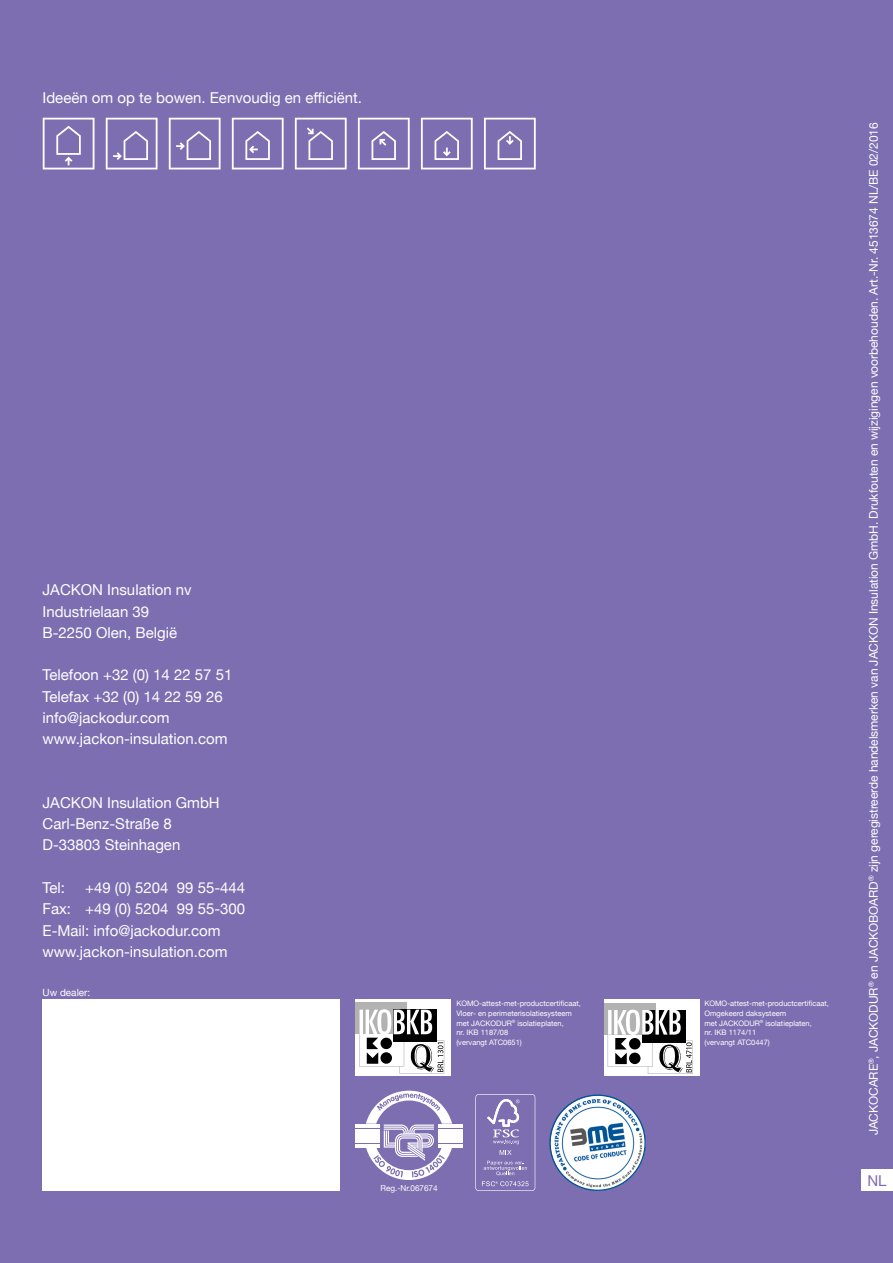
<style>
.page{position:relative;width:893px;height:1263px;background:#7c6eb0}
.page>*{position:absolute;margin:0;border:0;box-sizing:border-box;transform-origin:0 0}
.t1{font:15px/21.3px "Helvetica Neue";color:#fff}
.t2{font:15px "Helvetica Neue";color:#7c6eb0}
.t3{font:12px "Helvetica Neue";letter-spacing:-.005em;color:#fff}
.t4{font:9.9px "Helvetica Neue";color:#fff}
.t5{font:8.1px "Helvetica Neue";letter-spacing:-.005em;color:#fff}
.t6{font:7.5px/9.6px "Helvetica Neue";color:#fff}
</style>
<div class="page">
<div style="left:43px;top:999px;width:297px;height:192px;background:#fff"></div>
<div style="left:861px;top:1169px;width:32px;height:22px;background:#fff"></div>
<svg style="left:43px;top:118px;width:51px;height:51px"></svg>
<svg style="left:106px;top:118px;width:52px;height:51px"></svg>
<svg style="left:169px;top:118px;width:52px;height:51px"></svg>
<svg style="left:232px;top:118px;width:52px;height:51px"></svg>
<svg style="left:295px;top:118px;width:52px;height:51px"></svg>
<svg style="left:358px;top:118px;width:52px;height:51px"></svg>
<svg style="left:421px;top:118px;width:52px;height:51px"></svg>
<svg style="left:484px;top:118px;width:52px;height:51px"></svg>
<svg style="left:475px;top:1094px;width:60px;height:97px"></svg>
<img style="left:549px;top:1096px;width:97px;height:95px">
<svg style="left:355px;top:1091px;width:108px;height:89px"></svg>
<div style="left:355px;top:999px;width:96px;height:76px;background:#fff"></div>
<div style="left:355px;top:1002px;width:52px;height:32px;background:#b3b2b2"></div>
<svg style="left:359px;top:1009px;width:85px;height:64px"></svg>
<div style="left:604px;top:999px;width:95px;height:76px;background:#fff"></div>
<div style="left:604px;top:1003px;width:51px;height:31px;background:#b3b2b2"></div>
<svg style="left:607px;top:1010px;width:86px;height:64px"></svg>
<p class="t1" style="left:43px;top:88px;width:321px">Ideeën om op te bowen. Eenvoudig en efficiënt.</p>
<p class="t1" style="left:43px;top:580px;width:151px">JACKON Insulation nv<br>Industrielaan 39<br>B-2250 Olen, België</p>
<p class="t1" style="left:43px;top:665px;width:191px">Telefoon +32 (0) 14 22 57 51<br>Telefax +32 (0) 14 22 59 26 info@jackodur.com www.jackon-insulation.com</p>
<p class="t1" style="left:43px;top:793px;width:179px">JACKON Insulation GmbH<br>Carl-Benz-Straße 8<br>D-33803 Steinhagen</p>
<p class="t1" style="left:43px;top:878px;width:24px">Tel:</p>
<p class="t1" style="left:43px;top:878px;width:204px;text-indent:43px">+49 (0) 5204 99 55-444<br>Fax: +49 (0) 5204 99 55-300<br>E-Mail: info@jackodur.com www.jackon-insulation.com</p>
<p class="t4" style="left:43px;top:985px;width:49px">Uw dealer:</p>
<p class="t6" style="left:456px;top:999px;width:126px">KOMO-attest-met-productcertificaat,<br>Vloer- en perimeterisolatiesysteem met JACKODUR<sup>®</sup> isolatieplaten,<br>nr. IKB 1187/08<br>(vervangt ATC0651)</p>
<p class="t6" style="left:704px;top:999px;width:126px">KOMO-attest-met-productcertificaat,<br>Omgekeerd daksysteem<br>met JACKODUR<sup>®</sup> isolatieplaten,<br>nr. IKB 1174/11<br>(vervangt ATC0447)</p>
<p class="t5" style="left:381px;top:1182px;width:58px">Reg.-Nr.067674</p>
<p class="t3" style="left:865px;top:1135px;width:1014px;rotate:-90deg">JACKOCARE<sup>®</sup>, JACKODUR<sup>®</sup> en JACKOBOARD<sup>®</sup> zijn geregistreerde handelsmerken van JACKON Insulation GmbH. Drukfouten en wijzigingen voorbehouden. Art.-Nr. 4513674 NL/BE 02/2016</p>
<p class="t2" style="left:867px;top:1170px;width:21px">NL</p>
</div>
